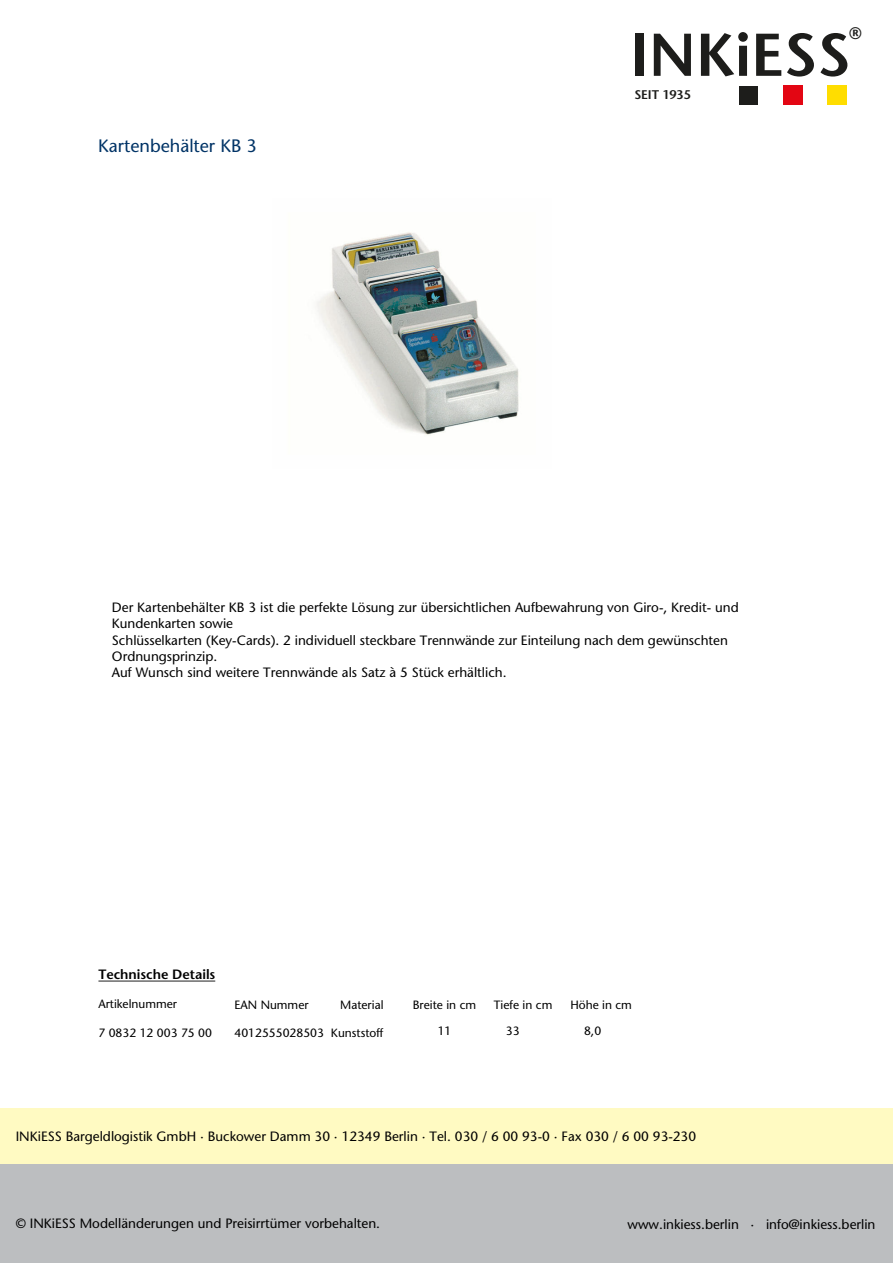
<style>
.page{position:relative;width:893px;height:1263px;background:#fff}
.page>*{position:absolute;margin:0;border:0;box-sizing:border-box;transform-origin:0 0}
.t1{font:600 60.15px "Stone Sans Std";color:#1d1d1b}
.t2{font:500 18px "Stone Sans Std";color:#036}
.t3{font:600 16.65px "Stone Sans Std";color:#1d1d1b}
.t4{font:500 13.5px/16.2px "Stone Sans Std";color:#000}
.t5{font:600 13.5px "Stone Sans Std";color:#000}
.t6{font:600 12.6px "Stone Sans Std";letter-spacing:-.01em;color:#1d1d1b}
.t7{font:500 12px "Stone Sans Std";color:#000}
</style>
<div class="page">
<img style="left:316px;top:232px;width:203px;height:203px">
<hr style="left:98px;top:980px;width:117px;height:1px;background:#000">
<div style="left:0;top:1163px;width:893px;height:100px;background:#bcbec0"></div>
<div style="left:0;top:1108px;width:893px;height:55px;background:#fffac2"></div>
<div style="left:827px;top:85px;width:19px;height:20px;background:#fd0"></div>
<div style="left:739px;top:86px;width:19px;height:19px;background:#1d1d1b"></div>
<div style="left:783px;top:85px;width:19px;height:20px;background:#e30613"></div>
<h2 class="t2" style="left:98px;top:135px;width:160px">Kartenbehälter KB 3</h2>
<h1 class="t1" style="left:630px;top:19px;width:222px">INKiESS</h1>
<p class="t3" style="left:849px;top:23px;width:14px">®</p>
<p class="t6" style="left:634px;top:87px;width:58px">SEIT 1935</p>
<p class="t4" style="left:112px;top:599px;width:628px">Der Kartenbehälter KB 3 ist die perfekte Lösung zur übersichtlichen Aufbewahrung von Giro-, Kredit- und Kundenkarten sowie<br>Schlüsselkarten (Key-Cards). 2 individuell steckbare Trennwände zur Einteilung nach dem gewünschten Ordnungsprinzip.<br>Auf Wunsch sind weitere Trennwände als Satz à 5 Stück erhältlich.</p>
<p class="t5" style="left:98px;top:966px;width:119px">Technische Details</p>
<p class="t7" style="left:98px;top:997px;width:80px">Artikelnummer</p>
<p class="t7" style="left:98px;top:1026px;width:115px">7 0832 12 003 75 00</p>
<p class="t7" style="left:413px;top:998px;width:65px">Breite in cm</p>
<p class="t7" style="left:494px;top:998px;width:60px">Tiefe in cm</p>
<p class="t7" style="left:570px;top:998px;width:63px">Höhe in cm</p>
<p class="t7" style="left:234px;top:998px;width:76px">EAN Nummer</p>
<p class="t7" style="left:340px;top:998px;width:45px">Material</p>
<p class="t7" style="left:234px;top:1025px;width:151px">4012555028503 Kunststoff</p>
<p class="t7" style="left:438px;top:1024px;width:15px">11</p>
<p class="t7" style="left:506px;top:1024px;width:15px">33</p>
<p class="t7" style="left:584px;top:1024px;width:19px">8,0</p>
<p class="t4" style="left:16px;top:1128px;width:682px">INKiESS Bargeldlogistik GmbH · Buckower Damm 30 · 12349 Berlin · Tel. 030 / 6 00 93-0 · Fax 030 / 6 00 93-230</p>
<p class="t4" style="left:16px;top:1215px;width:366px">© INKiESS Modelländerungen und Preisirrtümer vorbehalten.</p>
<p class="t4" style="left:628px;top:1216px;width:249px">www.inkiess.berlin · info@inkiess.berlin</p>
</div>
